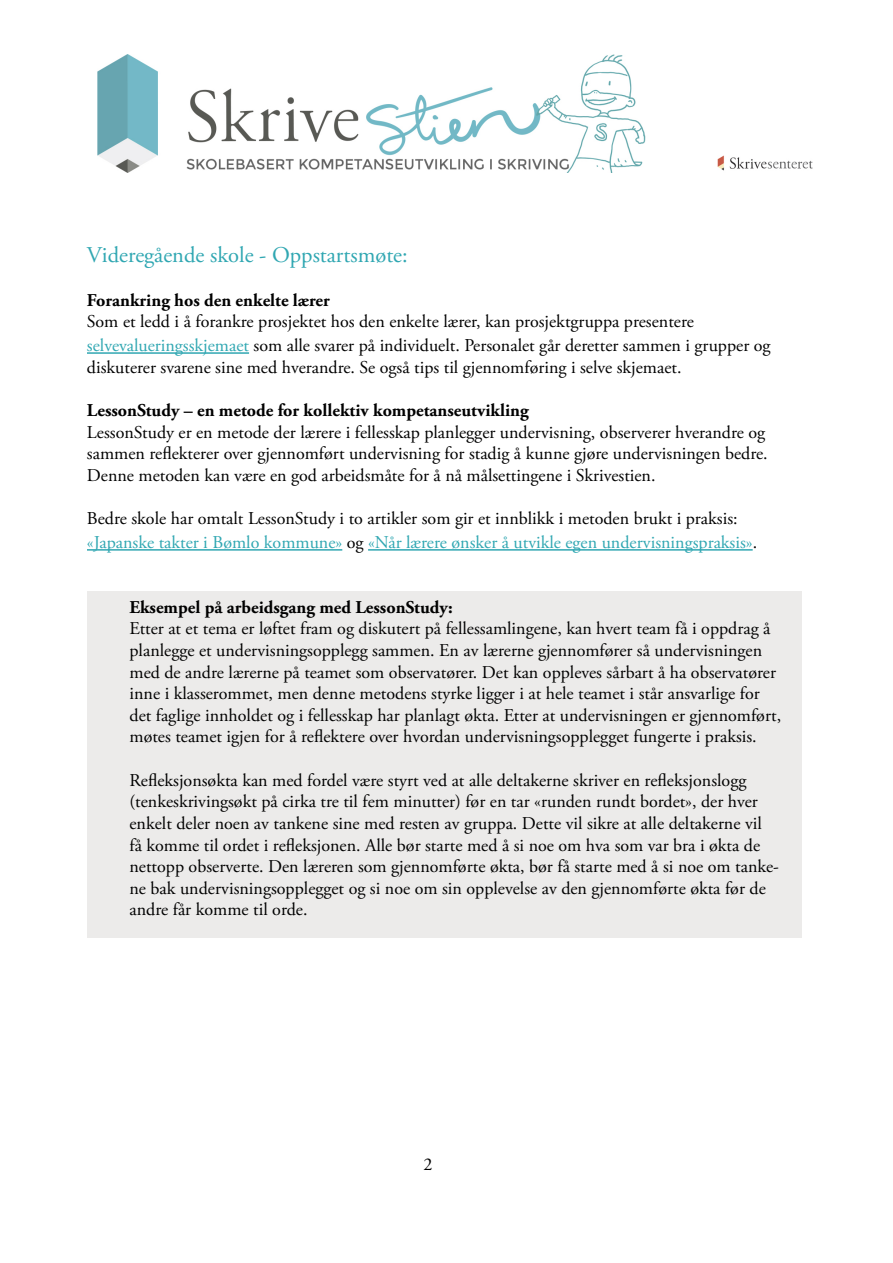
<style>
.page{position:relative;width:893px;height:1263px;background:#fff}
.page>*{position:absolute;margin:0;border:0;box-sizing:border-box;transform-origin:0 0}
.t1{font:22.5px "Adobe Garamond Pro";color:#30a7b2}
.t2{font:18px/21.6px "Adobe Garamond Pro";color:#000}
.t3{font:700 18px "Adobe Garamond Pro";color:#000}
.s1{color:#30a7b2}
</style>
<div class="page">
<div style="left:87px;top:591px;width:715px;height:347px;background:#ecebea"></div>
<img style="left:98px;top:54px;width:715px;height:118px">
<hr style="left:87px;top:352px;width:162px;height:2px;background:#30a7b2">
<hr style="left:87px;top:549px;width:255px;height:2px;background:#30a7b2">
<hr style="left:368px;top:549px;width:385px;height:2px;background:#30a7b2">
<p class="t1" style="left:87px;top:242px;width:322px">Videregående skole - Oppstartsmøte:</p>
<p class="t3" style="left:87px;top:289px;width:244px">Forankring hos den enkelte lærer</p>
<p class="t2" style="left:87px;top:310px;width:685px;line-height:24px">Som et ledd i å forankre prosjektet hos den enkelte lærer, kan prosjektgruppa presentere <span class="s1">selvevalueringsskjemaet</span> som alle svarer på individuelt. Personalet går deretter sammen i grupper og</p>
<p class="t2" style="left:87px;top:357px;width:596px">diskuterer svarene sine med hverandre. Se også tips til gjennomføring i selve skjemaet.</p>
<p class="t3" style="left:87px;top:400px;width:443px">LessonStudy – en metode for kollektiv kompetanseutvikling</p>
<p class="t2" style="left:87px;top:422px;width:682px">LessonStudy er en metode der lærere i fellesskap planlegger undervisning, observerer hverandre og sammen reflekterer over gjennomført undervisning for stadig å kunne gjøre undervisningen bedre.<br>Denne metoden kan være en god arbeidsmåte for å nå målsettingene i Skrivestien.</p>
<p class="t2" style="left:87px;top:507px;width:672px;line-height:24px">Bedre skole har omtalt LessonStudy i to artikler som gir et innblikk i metoden brukt i praksis: <span class="s1">«Japanske takter i Bømlo kommune»</span> og <span class="s1">«Når lærere ønsker å utvikle egen undervisningspraksis»</span>.</p>
<p class="t3" style="left:130px;top:597px;width:325px">Eksempel på arbeidsgang med LessonStudy:</p>
<p class="t2" style="left:130px;top:619px;width:653px">Etter at et tema er løftet fram og diskutert på fellessamlingene, kan hvert team få i oppdrag å planlegge et undervisningsopplegg sammen. En av lærerne gjennomfører så undervisningen med de andre lærerne på teamet som observatører. Det kan oppleves sårbart å ha observatører inne i klasserommet, men denne metodens styrke ligger i at hele teamet i står ansvarlige for det faglige innholdet og i fellesskap har planlagt økta. Etter at undervisningen er gjennomført, møtes teamet igjen for å reflektere over hvordan undervisningsopplegget fungerte i praksis.</p>
<p class="t2" style="left:130px;top:770px;width:651px">Refleksjonsøkta kan med fordel være styrt ved at alle deltakerne skriver en refleksjonslogg (tenkeskrivingsøkt på cirka tre til fem minutter) før en tar «runden rundt bordet», der hver enkelt deler noen av tankene sine med resten av gruppa. Dette vil sikre at alle deltakerne vil<br>få komme til ordet i refleksjonen. Alle bør starte med å si noe om hva som var bra i økta de nettopp observerte. Den læreren som gjennomførte økta, bør få starte med å si noe om tanke&shy;ne bak undervisningsopplegget og si noe om sin opplevelse av den gjennomførte økta før de andre får komme til orde.</p>
<p class="t2" style="left:424px;top:1154px;width:10px">2</p>
</div>
